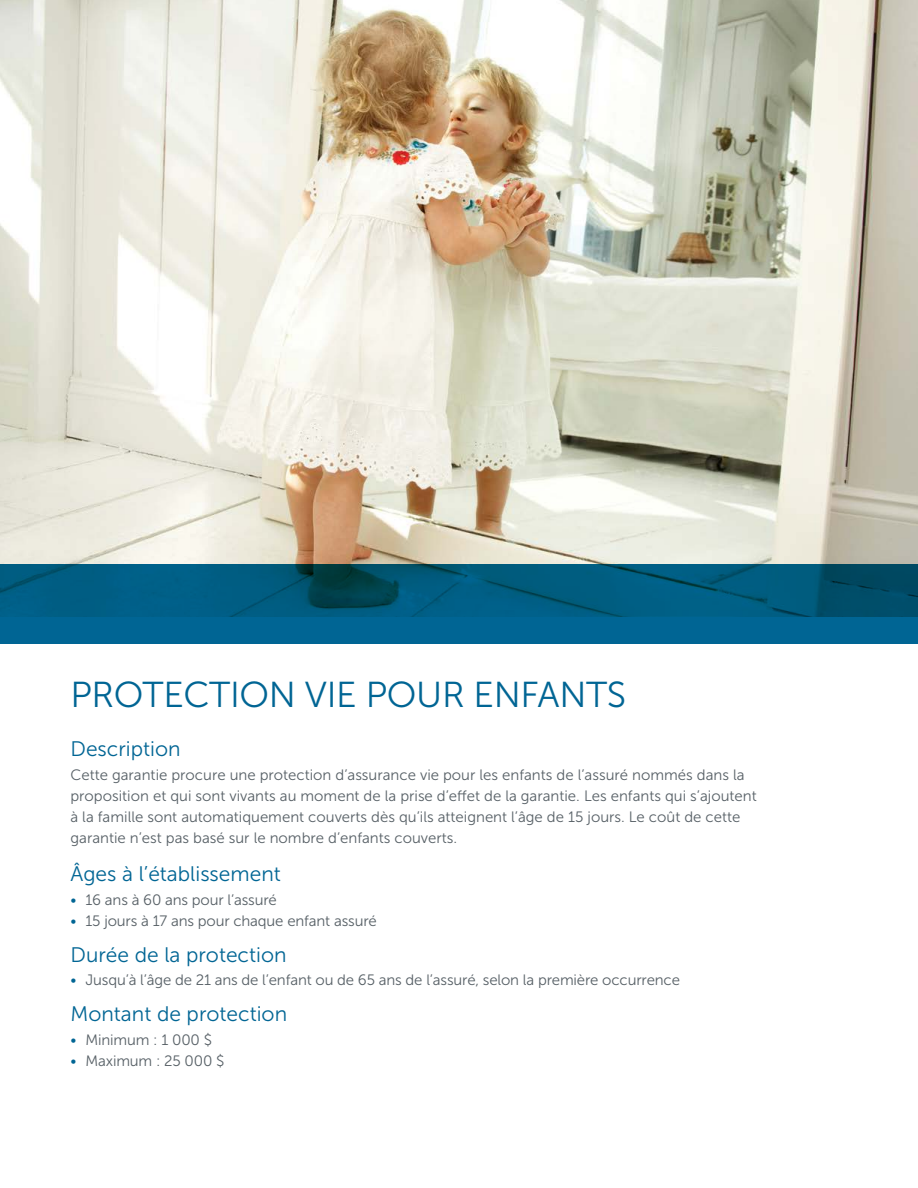
<style>
.page{position:relative;width:918px;height:1188px;background:#fff}
.page>*{position:absolute;margin:0;border:0;box-sizing:border-box;transform-origin:0 0}
.Header_1{font:36px "Museo Sans 300";letter-spacing:-.01em;color:#006594}
.Header_2{font:21px "Museo Sans 300";color:#006594}
.Copy_text{font:15px/21px "Museo Sans 300";color:#576066}
.Bullet_text{font:15px "Museo Sans 300";letter-spacing:-.01em;color:#576066}
.s1{color:#006594}
</style>
<div class="page">
<img style="left:0;top:0;width:918px;height:565px">
<svg style="left:0;top:565px;width:918px;height:79px;background:#005c82"></svg>
<h1 class="Header_1" style="left:70px;top:675px;width:557px">PROTECTION VIE POUR ENFANTS</h1>
<h2 class="Header_2" style="left:70px;top:738px;width:112px">Description</h2>
<p class="Copy_text" style="left:70px;top:764px;width:688px">Cette garantie procure une protection d’assurance vie pour les enfants de l’assuré nommés dans la proposition et qui sont vivants au moment de la prise d’effet de la garantie. Les enfants qui s’ajoutent à la famille sont automatiquement couverts dès qu’ils atteignent l’âge de 15 jours. Le coût de cette garantie n’est pas basé sur le nombre d’enfants couverts.</p>
<h2 class="Header_2" style="left:70px;top:863px;width:212px">Âges à l’établissement</h2>
<p class="Bullet_text" style="left:70px;top:892px;width:208px"><span class="s1">•</span> 16 ans à 60 ans pour l’assuré</p>
<p class="Bullet_text" style="left:70px;top:913px;width:308px"><span class="s1">•</span> 15 jours à 17 ans pour chaque enfant assuré</p>
<h2 class="Header_2" style="left:70px;top:943px;width:218px">Durée de la protection</h2>
<p class="Bullet_text" style="left:70px;top:972px;width:611px"><span class="s1">•</span> Jusqu’à l’âge de 21 ans de l’enfant ou de 65 ans de l’assuré, selon la première occurrence</p>
<h2 class="Header_2" style="left:70px;top:1003px;width:218px">Montant de protection</h2>
<p class="Bullet_text" style="left:70px;top:1032px;width:143px"><span class="s1">•</span> Minimum : 1 000 $</p>
<p class="Bullet_text" style="left:70px;top:1053px;width:156px"><span class="s1">•</span> Maximum : 25 000 $</p>
</div>
